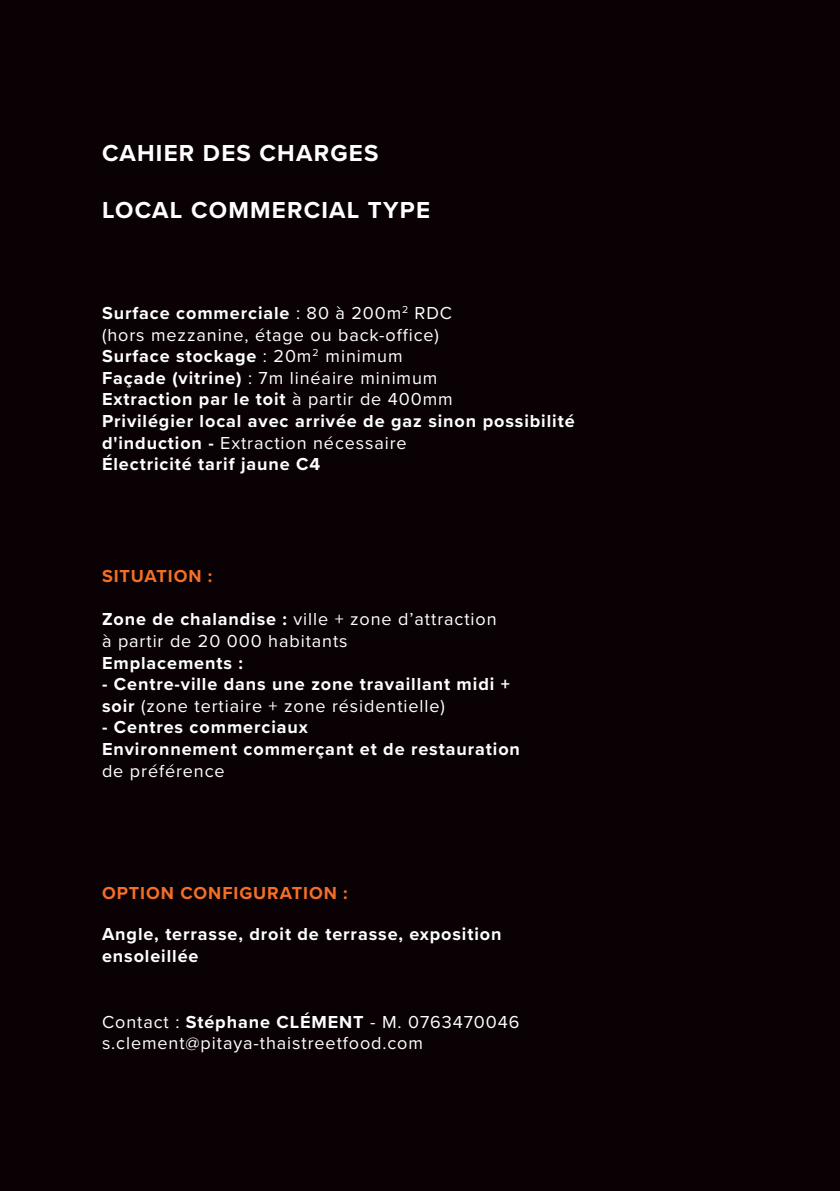
<style>
.page{position:relative;width:840px;height:1191px;background:#fff}
.page>*{position:absolute;margin:0;border:0;box-sizing:border-box;transform-origin:0 0}
.t1{font:700 24px "Proxima Nova";letter-spacing:.05em;color:#fff}
.t2{font:700 18px/21.6px "Proxima Nova";letter-spacing:.05em;color:#fff}
.t3{font:18px/21.6px "Proxima Nova";letter-spacing:.05em;color:#fff}
.t4{font:700 18px "Proxima Nova";letter-spacing:.05em;color:#f36f27}
.s1{font-weight:400}
.s2{font-weight:700}
</style>
<div class="page">
<div style="left:0;top:0;width:839px;height:1191px;background:#090103"></div>
<h1 class="t1" style="left:102px;top:140px;width:278px">CAHIER DES CHARGES</h1>
<h1 class="t1" style="left:102px;top:197px;width:329px">LOCAL COMMERCIAL TYPE</h1>
<p class="t2" style="left:102px;top:302px;width:474px">Surface commerciale <span class="s1">: 80 à 200m</span><sup>2</sup> <span class="s1">RDC<br>(hors mezzanine, étage ou back-office)<br></span>Surface stockage <span class="s1">: 20m</span><sup>2</sup> <span class="s1">minimum<br></span>Façade (vitrine) <span class="s1">: 7m linéaire minimum<br></span>Extraction par le toit <span class="s1">à partir de 400mm<br></span>Privilégier local avec arrivée de gaz sinon possibilité d'induction - <span class="s1">Extraction nécessaire<br></span>Électricité tarif jaune C4</p>
<p class="t4" style="left:102px;top:566px;width:112px">SITUATION :</p>
<p class="t3" style="left:102px;top:609px;width:396px"><span class="s2">Zone de chalandise :</span> ville + zone d’attraction à partir de 20 000 habitants</p>
<p class="t2" style="left:102px;top:651px;width:142px">Emplacements :</p>
<p class="t2" style="left:102px;top:673px;width:409px">- Centre-ville dans une zone travaillant midi + soir <span class="s1">(zone tertiaire + zone résidentielle)</span></p>
<p class="t2" style="left:102px;top:716px;width:419px">- Centres commerciaux<br>Environnement commerçant et de restauration</p>
<p class="t3" style="left:102px;top:760px;width:124px">de préférence</p>
<p class="t4" style="left:102px;top:883px;width:247px">OPTION CONFIGURATION :</p>
<p class="t2" style="left:102px;top:923px;width:401px">Angle, terrasse, droit de terrasse, exposition ensoleillée</p>
<p class="t3" style="left:102px;top:1011px;width:418px">Contact : <span class="s2">Stéphane CLÉMENT</span> - M. 0763470046 s.clement@pitaya-thaistreetfood.com</p>
</div>
